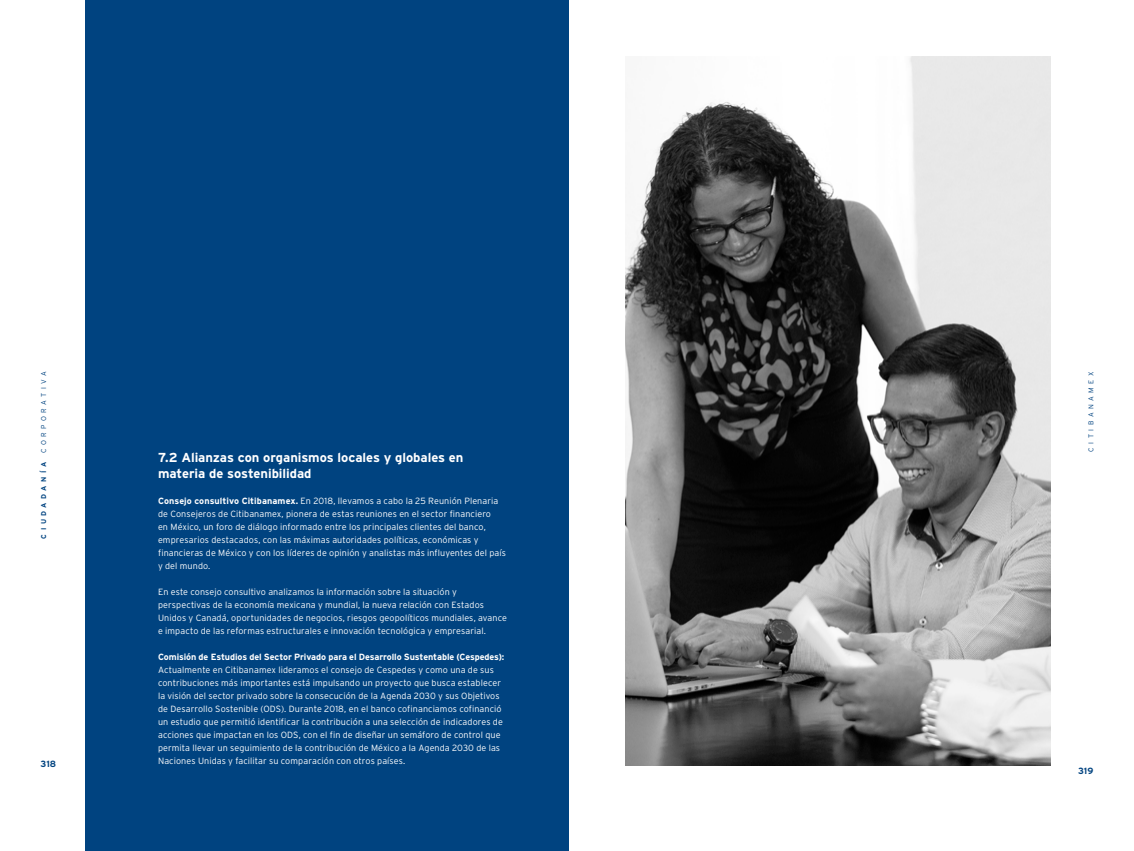
<style>
.page{position:relative;width:1134px;height:851px;background:#fff}
.page>*{position:absolute;margin:0;border:0;box-sizing:border-box;transform-origin:0 0}
.t1{font:700 13px/15.6px "Interstate";letter-spacing:-.005em;color:#fff}
.t2{font:300 9px/13px "Interstate";letter-spacing:.01em;color:#fff}
.t3{font:700 9px "Interstate";letter-spacing:-.01em;color:#fff}
.t4{font:700 9px "Interstate";letter-spacing:.005em;color:#004380}
.t5{font:300 7px "Interstate";letter-spacing:.5em;color:#004380}
.t6{font:700 7px "Interstate";letter-spacing:.5em;color:#004380}
.s1{font-weight:700}
</style>
<div class="page">
<div style="left:85px;top:0;width:483px;height:850px;background:#004380"></div>
<img style="left:625px;top:56px;width:425px;height:709px">
<p class="t5" style="left:40px;top:453px;width:83px;rotate:-90deg">CORPORATIVA</p>
<p class="t5" style="left:1087px;top:451px;width:81px;rotate:-90deg">CITIBANAMEX</p>
<h1 class="t1" style="left:158px;top:450px;width:307px">7.2 Alianzas con organismos locales y globales en materia de sostenibilidad</h1>
<p class="t2" style="left:158px;top:494px;width:350px"><span class="s1">Consejo consultivo Citibanamex.</span> En 2018, llevamos a cabo la 25 Reunión Plenaria de Consejeros de Citibanamex, pionera de estas reuniones en el sector financiero<br>en México, un foro de diálogo informado entre los principales clientes del banco, empresarios destacados, con las máximas autoridades políticas, económicas y financieras de México y con los líderes de opinión y analistas más influyentes del país y del mundo.</p>
<p class="t2" style="left:158px;top:585px;width:350px">En este consejo consultivo analizamos la información sobre la situación y perspectivas de la economía mexicana y mundial, la nueva relación con Estados Unidos y Canadá, oportunidades de negocios, riesgos geopolíticos mundiales, avance e impacto de las reformas estructurales e innovación tecnológica y empresarial.</p>
<p class="t3" style="left:158px;top:651px;width:348px">Comisión de Estudios del Sector Privado para el Desarrollo Sustentable (Cespedes):</p>
<p class="t2" style="left:158px;top:663px;width:346px">Actualmente en Citibanamex lideramos el consejo de Cespedes y como una de sus contribuciones más importantes está impulsando un proyecto que busca establecer la visión del sector privado sobre la consecución de la Agenda 2030 y sus Objetivos de Desarrollo Sostenible (ODS). Durante 2018, en el banco cofinanciamos cofinanció un estudio que permitió identificar la contribución a una selección de indicadores de acciones que impactan en los ODS, con el fin de diseñar un semáforo de control que permita llevar un seguimiento de la contribución de México a la Agenda 2030 de las Naciones Unidas y facilitar su comparación con otros países.</p>
<p class="t6" style="left:40px;top:538px;width:78px;rotate:-90deg">CIUDADANÍA</p>
<p class="t4" style="left:41px;top:758px;width:17px">318</p>
<p class="t4" style="left:1078px;top:765px;width:17px">319</p>
</div>
